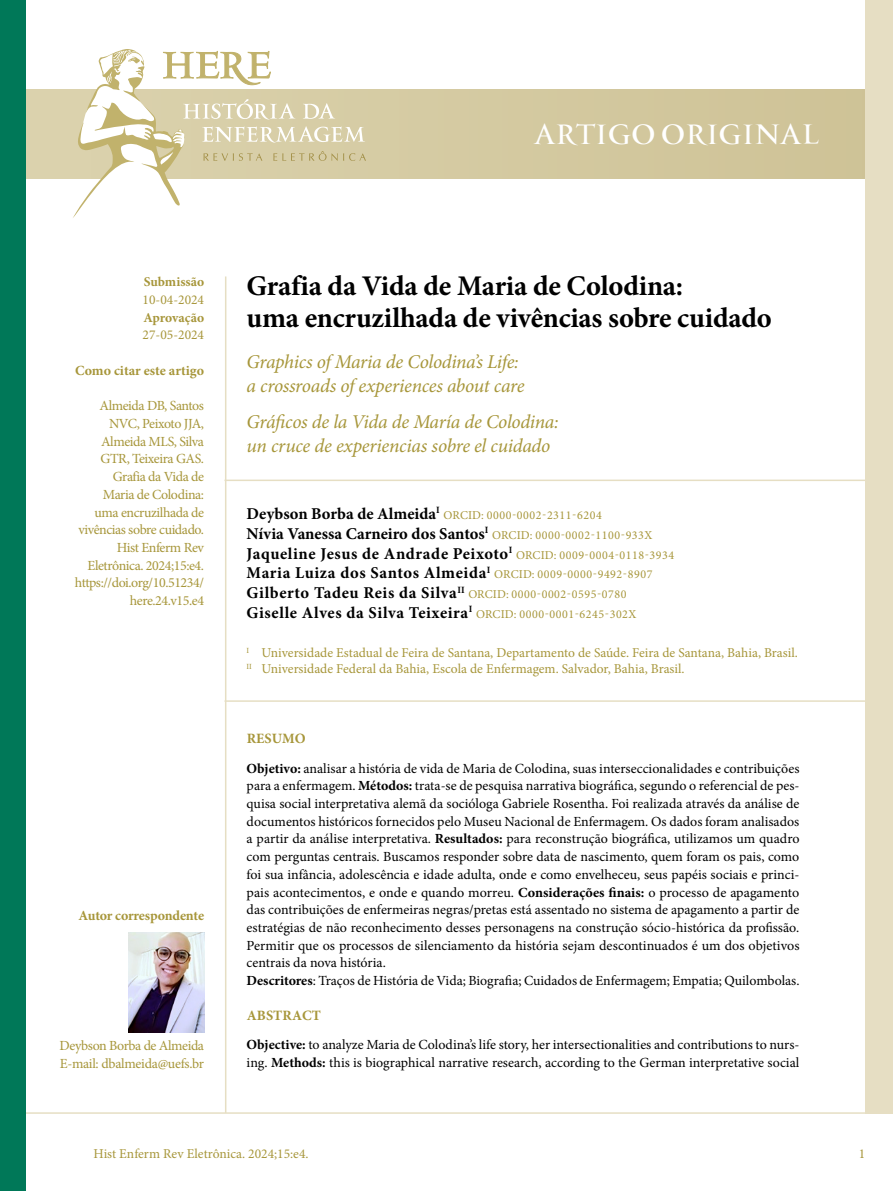
<style>
.page{position:relative;width:893px;height:1191px;background:#fff}
.page>*{position:absolute;margin:0;border:0;box-sizing:border-box;transform-origin:0 0}
.t1{font:700 28.5px/31.5px "Minion Pro";letter-spacing:-.01em;color:#000}
.t2{font:27px "PF Monumenta Pro";letter-spacing:-.005em;color:#fff}
.t3{font:italic 19.5px/24px "Minion Pro";letter-spacing:-.015em;color:#a7963a}
.t4{font:700 16.5px "Minion Pro";letter-spacing:.03em;color:#000}
.t5{font:700 16.5px "Minion Pro";color:#000}
.t6{font:700 16.5px "Minion Pro";letter-spacing:.005em;color:#000}
.t7{font:700 14.25px "Minion Pro";letter-spacing:.01em;color:#a7963a}
.t8{font:13.95px/17.7px "Minion Pro";color:#000}
.t9{font:13.95px/17.7px "Minion Pro";letter-spacing:-.03em;color:#a7963a;text-align:right}
.t10{font:700 13.95px "Minion Pro";letter-spacing:-.01em;color:#a7963a}
.t11{font:13.5px/16.2px "Minion Pro";color:#a7963a}
.t12{font:700 13.5px "Minion Pro";color:#a7963a}
.t13{font:12px "Minion Pro";letter-spacing:.045em;color:#a7963a}
.s1{font-weight:700}
</style>
<div class="page">
<svg style="left:26px;top:89px;width:839px;height:90px;background:#d2c89e"></svg>
<hr style="left:225px;top:276px;width:1px;height:837px;background:#e6dec3">
<div style="left:865px;top:0;width:28px;height:1113px;background:#e6dec3"></div>
<hr style="left:0;top:1112px;width:893px;height:1px;background:#e6dec3">
<div style="left:0;top:0;width:26px;height:1191px;background:#007858"></div>
<svg style="left:71px;top:49px;width:295px;height:169px"></svg>
<hr style="left:225px;top:479px;width:668px;height:2px;background:#e6dec3">
<hr style="left:225px;top:700px;width:668px;height:2px;background:#e6dec3">
<img style="left:129px;top:932px;width:75px;height:100px">
<h2 class="t2" style="left:534px;top:117px;width:287px">ARTIGO ORIGINAL</h2>
<p class="t12" style="left:144px;top:272px;width:62px">Submissão</p>
<p class="t11" style="left:143px;top:292px;width:63px">10-04-2024</p>
<p class="t12" style="left:144px;top:308px;width:62px">Aprovação</p>
<p class="t11" style="left:143px;top:327px;width:63px">27-05-2024</p>
<p class="t10" style="left:75px;top:360px;width:131px">Como citar este artigo</p>
<p class="t9" style="left:75px;top:397px;width:131px">Almeida DB, Santos<br>NVC, Peixoto JJA,<br>Almeida MLS, Silva<br>GTR, Teixeira GAS.<br>Grafia da Vida de<br>Maria de Colodina:<br>uma encruzilhada de vivências sobre cuidado.<br>Hist Enferm Rev<br>Eletrônica. 2024;15:e4. https://doi.org/10.51234/ here.24.v15.e4</p>
<p class="t10" style="left:79px;top:906px;width:127px">Autor correspondente</p>
<p class="t9" style="left:60px;top:1037px;width:146px;text-align:left">Deybson Borba de Almeida<br>E-mail: dbalmeida@uefs.br</p>
<h1 class="t1" style="left:247px;top:270px;width:527px">Grafia da Vida de Maria de Colodina:<br>uma encruzilhada de vivências sobre cuidado</h1>
<h3 class="t3" style="left:247px;top:349px;width:279px">Graphics of Maria de Colodina’s Life: a crossroads of experiences about care</h3>
<h3 class="t3" style="left:247px;top:410px;width:314px">Gráficos de la Vida de María de Colodina: un cruce de experiencias sobre el cuidado</h3>
<p class="t6" style="left:247px;top:502px;width:195px">Deybson Borba de Almeida<sup>I</sup></p>
<p class="t13" style="left:444px;top:507px;width:160px">ORCID: 0000-0002-2311-6204</p>
<p class="t5" style="left:247px;top:522px;width:243px">Nívia Vanessa Carneiro dos Santos<sup>I</sup></p>
<p class="t13" style="left:492px;top:527px;width:162px">ORCID: 0000-0002-1100-933X</p>
<p class="t4" style="left:247px;top:541px;width:267px">Jaqueline Jesus de Andrade Peixoto<sup>I</sup></p>
<p class="t13" style="left:516px;top:546px;width:160px">ORCID: 0009-0004-0118-3934</p>
<p class="t4" style="left:247px;top:561px;width:245px">Maria Luiza dos Santos Almeida<sup>I</sup></p>
<p class="t13" style="left:494px;top:566px;width:160px">ORCID: 0009-0000-9492-8907</p>
<p class="t4" style="left:247px;top:581px;width:220px">Gilberto Tadeu Reis da Silva<sup>II</sup></p>
<p class="t13" style="left:468px;top:586px;width:160px">ORCID: 0000-0002-0595-0780</p>
<p class="t4" style="left:247px;top:601px;width:227px">Giselle Alves da Silva Teixeira<sup>I</sup></p>
<p class="t13" style="left:476px;top:606px;width:162px">ORCID: 0000-0001-6245-302X</p>
<p class="t11" style="left:247px;top:645px;width:553px"><sup>I</sup> Universidade Estadual de Feira de Santana, Departamento de Saúde. Feira de Santana, Bahia, Brasil.<br><sup>II</sup> Universidade Federal da Bahia, Escola de Enfermagem. Salvador, Bahia, Brasil.</p>
<p class="t7" style="left:247px;top:728px;width:61px">RESUMO</p>
<p class="t8" style="left:247px;top:759px;width:554px"><span class="s1">Objetivo:</span> analisar a história de vida de Maria de Colodina, suas interseccionalidades e contribuições para a enfermagem. <span class="s1">Métodos:</span> trata-se de pesquisa narrativa biográfica, segundo o referencial de pes&shy;quisa social interpretativa alemã da socióloga Gabriele Rosentha. Foi realizada através da análise de documentos históricos fornecidos pelo Museu Nacional de Enfermagem. Os dados foram analisados a partir da análise interpretativa. <span class="s1">Resultados:</span> para reconstrução biográfica, utilizamos um quadro com perguntas centrais. Buscamos responder sobre data de nascimento, quem foram os pais, como foi sua infância, adolescência e idade adulta, onde e como envelheceu, seus papéis sociais e princi&shy;pais acontecimentos, e onde e quando morreu. <span class="s1">Considerações finais:</span> o processo de apagamento das contribuições de enfermeiras negras/pretas está assentado no sistema de apagamento a partir de estratégias de não reconhecimento desses personagens na construção sócio-histórica da profissão.<br>Permitir que os processos de silenciamento da história sejam descontinuados é um dos objetivos centrais da nova história.<br><span class="s1">Descritores</span>: Traços de História de Vida; Biografia; Cuidados de Enfermagem; Empatia; Quilombolas.</p>
<p class="t7" style="left:247px;top:1005px;width:76px">ABSTRACT</p>
<p class="t8" style="left:247px;top:1036px;width:554px"><span class="s1">Objective:</span> to analyze Maria de Colodina’s life story, her intersectionalities and contributions to nurs&shy;ing. <span class="s1">Methods:</span> this is biographical narrative research, according to the German interpretative social</p>
<p class="t11" style="left:94px;top:1145px;width:217px">Hist Enferm Rev Eletrônica. 2024;15:e4.</p>
<p class="t11" style="left:859px;top:1145px;width:8px">1</p>
</div>
